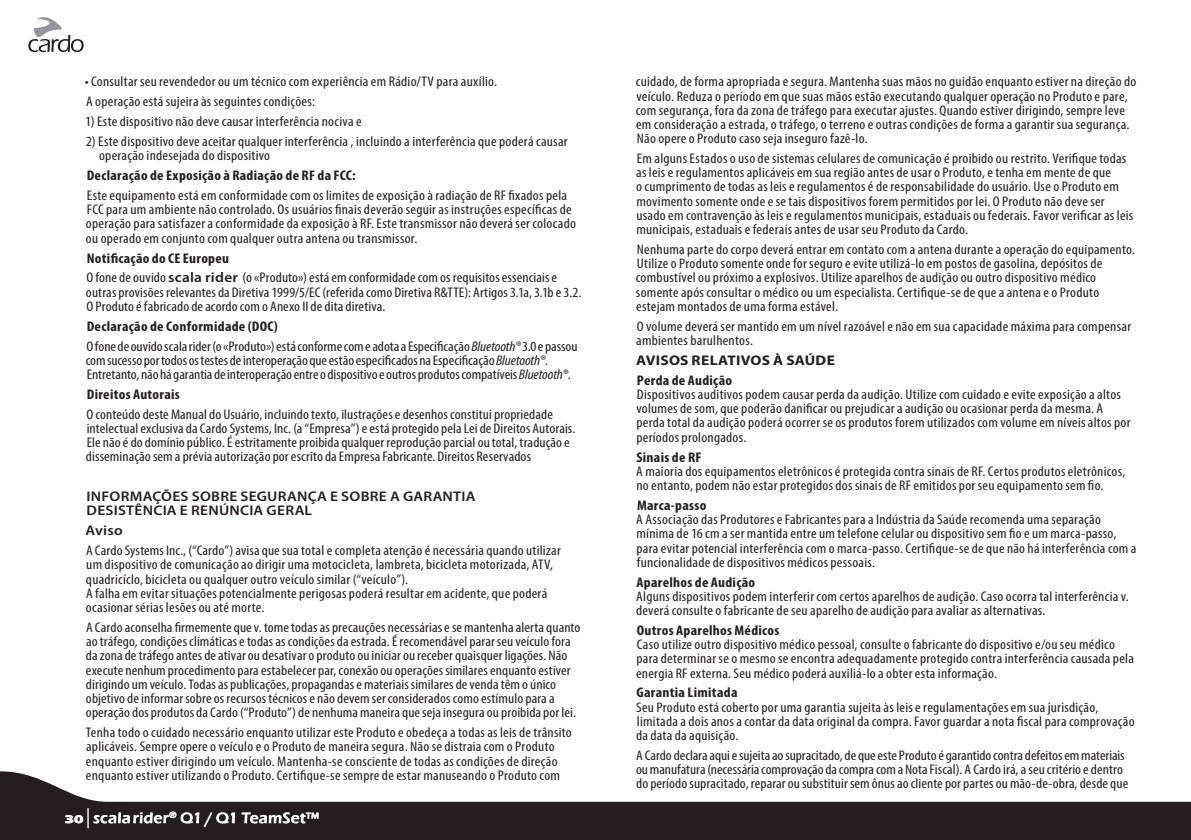
<style>
.page{position:relative;width:1191px;height:840px;background:#fff}
.page>*{position:absolute;margin:0;border:0;box-sizing:border-box;transform-origin:0 0}
.t1{font:700 15px "Eras Book ITC";letter-spacing:.015em;color:#fff}
.t2{font:condensed 14px/14.2px "Myriad Pro";letter-spacing:.015em;color:#231f20;scale:1.1 1}
.t3{font:condensed 14px/19.8px "Myriad Pro";letter-spacing:-.005em;color:#231f20;scale:1.1 1}
.t4{font:700 condensed 14px "Myriad Pro";letter-spacing:.02em;color:#231f20;scale:1.1 1}
.t5{font:600 14px/14.2px "Myriad Pro";letter-spacing:.015em;color:#231f20;scale:1.1 1}
.t6{font:700 14px "Myriad Pro";letter-spacing:.015em;color:#231f20;scale:1.1 1}
.s1{font-weight:700}
.s2{font-weight:600;font-stretch:normal}
.s3{font-style:italic}
.s4{font-family:"Myriad Pro";font-weight:900;font-size:12px}
.s5{font-family:"Myriad Pro";font-weight:300;font-stretch:condensed;font-size:20px}
</style>
<div class="page">
<svg style="left:28px;top:17px;width:56px;height:35px"></svg>
<svg style="left:0;top:771px;width:1190px;height:68px;fill:#231f20"></svg>
<svg style="left:1190px;top:801px;width:1px;height:38px"></svg>
<svg style="left:65px;top:807px;width:254px;height:20px;background:#4b4748"></svg>
<p class="t2" style="left:85px;top:72px;width:376px;line-height:19.8px">• Consultar seu revendedor ou um técnico com experiência em Rádio/TV para auxílio.<br>A operação está sujeira às seguintes condições:</p>
<p class="t2" style="left:85px;top:114px;width:253px">1) Este dispositivo não deve causar interferência nociva e</p>
<p class="t2" style="left:99px;top:134px;width:427px;text-indent:-13px">2) Este dispositivo deve aceitar qualquer interferência , incluindo a interferência que poderá causar operação indesejada do dispositivo</p>
<p class="t4" style="left:87px;top:166px;width:246px">Declaração de Exposição à Radiação de RF da FCC:</p>
<p class="t2" style="left:86px;top:188px;width:447px">Este equipamento está em conformidade com os limites de exposição à radiação de RF fixados pela FCC para um ambiente não controlado. Os usuários finais deverão seguir as instruções específicas de operação para satisfazer a conformidade da exposição à RF. Este transmissor não deverá ser colocado ou operado em conjunto com qualquer outra antena ou transmissor.</p>
<p class="t2" style="left:87px;top:248px;width:429px;line-height:19.8px"><span class="s1">Notificação do CEEuropeu<br></span>O fone de ouvido <span class="s2">scala rider</span> (o «Produto») está em conformidade com os requisitos essenciais e</p>
<p class="t2" style="left:86px;top:284px;width:452px">outras provisões relevantes da Diretiva 1999/5/EC (referida como Diretiva R&amp;TTE): Artigos 3.1a, 3.1b e 3.2.<br>O Produto é fabricado de acordo com o Anexo II de dita diretiva.</p>
<p class="t3" style="left:87px;top:316px;width:448px"><span class="s1">Declaração de Conformidade (DOC)<br></span>O fone de ouvido scala rider (o «Produto») está conforme com e adota a Especificação <span class="s3">Bluetooth®</span> 3.0 e passou</p>
<p class="t3" style="left:86px;top:353px;width:442px;line-height:14.2px">com sucesso por todos os testes de interoperação que estão especificados na Especificação <span class="s3">Bluetooth®</span>.<br>Entretanto, não há garantia de interoperação entre o dispositivo e outros produtos compatíveis <span class="s3">Bluetooth®</span>.</p>
<p class="t4" style="left:87px;top:385px;width:86px">Direitos Autorais</p>
<p class="t2" style="left:86px;top:406px;width:446px">O conteúdo deste Manual do Usuário, incluindo texto, ilustrações e desenhos constitui propriedade intelectual exclusiva da Cardo Systems, Inc. (a “Empresa”) e está protegido pela Lei de Direitos Autorais.<br>Ele não é do domínio público. É estritamente proibida qualquer reprodução parcial ou total, tradução e disseminação sem a prévia autorização por escrito da Empresa Fabricante. Direitos Reservados</p>
<p class="t5" style="left:87px;top:489px;width:355px">INFORMAÇÕES SOBRE SEGURANÇA E SOBRE A GARANTIA<br>DESISTÊNCIA E RENÚNCIA GERAL</p>
<p class="t5" style="left:86px;top:523px;width:35px">Aviso</p>
<p class="t2" style="left:86px;top:543px;width:433px">A Cardo Systems Inc., (“Cardo”) avisa que sua total e completa atenção é necessária quando utilizar um dispositivo de comunicação ao dirigir uma motocicleta, lambreta, bicicleta motorizada, ATV, quadricíclo, bicicleta ou qualquer outro veículo similar (“veículo”).<br>A falha em evitar situações potencialmente perigosas poderá resultar em acidente, que poderá ocasionar sérias lesões ou até morte.</p>
<p class="t2" style="left:86px;top:619px;width:451px">A Cardo aconselha firmemente que v. tome todas as precauções necessárias e se mantenha alerta quanto ao tráfego, condições climáticas e todas as condições da estrada. É recomendável parar seu veículo fora da zona de tráfego antes de ativar ou desativar o produto ou iniciar ou receber quaisquer ligações. Não execute nenhum procedimento para estabelecer par, conexão ou operações similares enquanto estiver dirigindo um veículo. Todas as publicações, propagandas e materiais similares de venda têm o único objetivo de informar sobre os recursos técnicos e não devem ser considerados como estímulo para a operação dos produtos da Cardo (“Produto”) de nenhuma maneira que seja insegura ou proibida por lei.</p>
<p class="t2" style="left:86px;top:724px;width:443px">Tenha todo o cuidado necessário enquanto utilizar este Produto e obedeça a todas as leis de trânsito aplicáveis. Sempre opere o veículo e o Produto de maneira segura. Não se distraia com o Produto enquanto estiver dirigindo um veículo. Mantenha-se consciente de todas as condições de direção enquanto estiver utilizando o Produto. Certifique-se sempre de estar manuseando o Produto com</p>
<p class="t1" style="left:64px;top:808px;width:256px"><span class="s4">30</span> <span class="s5">|</span> scala rider<sup>®</sup> Q1 / Q1 TeamSet™</p>
<p class="t2" style="left:636px;top:74px;width:456px">cuidado, de forma apropriada e segura. Mantenha suas mãos no guidão enquanto estiver na direção do veículo. Reduza o período em que suas mãos estão executando qualquer operação no Produto e pare, com segurança, fora da zona de tráfego para executar ajustes. Quando estiver dirigindo, sempre leve em consideração a estrada, o tráfego, o terreno e outras condições de forma a garantir sua segurança.<br>Não opere o Produto caso seja inseguro fazê-lo.</p>
<p class="t2" style="left:636px;top:151px;width:453px">Em alguns Estados o uso de sistemas celulares de comunicação é proibido ou restrito. Verifique todas as leis e regulamentos aplicáveis em sua região antes de usar o Produto, e tenha em mente de que<br>o cumprimento de todas as leis e regulamentos é de responsabilidade do usuário. Use o Produto em movimento somente onde e se tais dispositivos forem permitidos por lei. O Produto não deve ser usado em contravenção às leis e regulamentos municipais, estaduais ou federais. Favor verificar as leis municipais, estaduais e federais antes de usar seu Produto da Cardo.</p>
<p class="t2" style="left:636px;top:242px;width:455px">Nenhuma parte do corpo deverá entrar em contato com a antena durante a operação do equipamento.<br>Utilize o Produto somente onde for seguro e evite utilizá-lo em postos de gasolina, depósitos de combustível ou próximo a explosivos. Utilize aparelhos de audição ou outro dispositivo médico somente após consultar o médico ou um especialista. Certifique-se de que a antena e o Produto estejam montados de uma forma estável.</p>
<p class="t2" style="left:636px;top:319px;width:451px">O volume deverá ser mantido em um nível razoável e não em sua capacidade máxima para compensar ambientes barulhentos.</p>
<p class="t6" style="left:636px;top:351px;width:182px">AVISOS RELATIVOS À SAÚDE</p>
<p class="t4" style="left:637px;top:371px;width:88px">Perda de Audição</p>
<p class="t2" style="left:636px;top:387px;width:451px">Dispositivos auditivos podem causar perda da audição. Utilize com cuidado e evite exposição a altos volumes de som, que poderão danificar ou prejudicar a audição ou ocasionar perda da mesma. A perda total da audição poderá ocorrer se os produtos forem utilizados com volume em níveis altos por períodos prolongados.</p>
<p class="t4" style="left:636px;top:448px;width:60px">Sinais de RF</p>
<p class="t2" style="left:636px;top:463px;width:446px">A maioria dos equipamentos eletrônicos é protegida contra sinais de RF. Certos produtos eletrônicos, no entanto, podem não estar protegidos dos sinais de RF emitidos por seu equipamento sem fio.</p>
<p class="t4" style="left:637px;top:496px;width:64px">Marca-passo</p>
<p class="t2" style="left:636px;top:512px;width:456px">A Associação das Produtores e Fabricantes para a Indústria da Saúde recomenda uma separação mínima de 16 cm a ser mantida entre um telefone celular ou dispositivo sem fio e um marca-passo, para evitar potencial interferência com o marca-passo. Certifique-se de que não há interferência com a funcionalidade de dispositivos médicos pessoais.</p>
<p class="t4" style="left:636px;top:573px;width:109px">Aparelhos de Audição</p>
<p class="t2" style="left:636px;top:588px;width:449px">Alguns dispositivos podem interferir com certos aparelhos de audição. Caso ocorra tal interferência v. deverá consulte o fabricante de seu aparelho de audição para avaliar as alternativas.</p>
<p class="t4" style="left:637px;top:621px;width:131px">Outros AparelhosMédicos</p>
<p class="t2" style="left:636px;top:637px;width:454px">Caso utilize outro dispositivo médico pessoal, consulte o fabricante do dispositivo e/ou seu médico para determinar se o mesmo se encontra adequadamente protegido contra interferência causada pela energia RF externa. Seu médico poderá auxiliá-lo a obter esta informação.</p>
<p class="t4" style="left:636px;top:683px;width:93px">Garantia Limitada</p>
<p class="t2" style="left:636px;top:699px;width:455px">Seu Produto está coberto por uma garantia sujeita às leis e regulamentações em sua jurisdição, limitada a dois anos a contar da data original da compra. Favor guardar a nota fiscal para comprovação da data da aquisição.</p>
<p class="t2" style="left:636px;top:747px;width:449px">A Cardo declara aqui e sujeita ao supracitado, de que este Produto é garantido contra defeitos em materiais ou manufatura (necessária comprovação da compra com a Nota Fiscal). A Cardo irá, a seu critério e dentro do período supracitado, reparar ou substituir sem ônus ao cliente por partes ou mão-de-obra, desde que</p>
</div>
